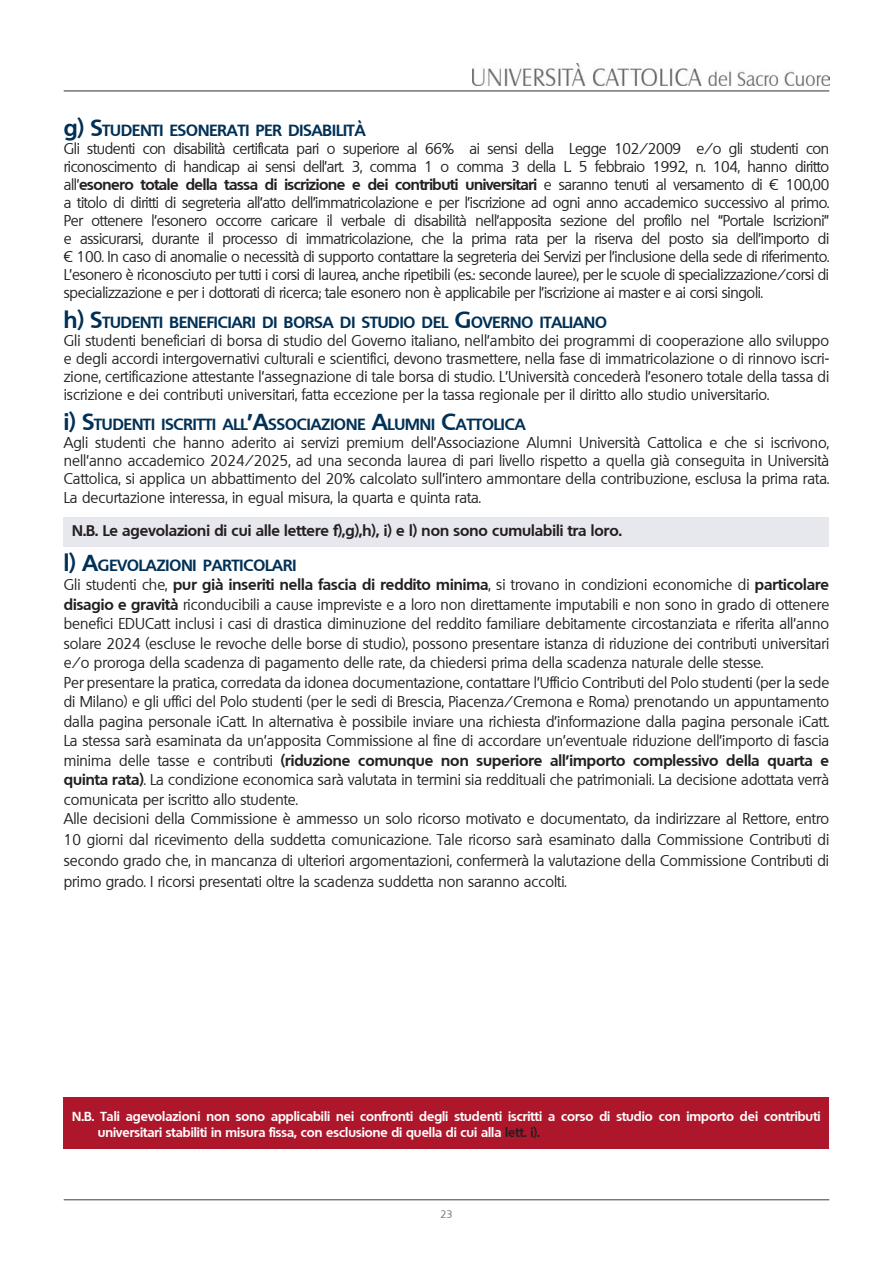
<style>
.page{position:relative;width:893px;height:1263px;background:#fff}
.page>*{position:absolute;margin:0;border:0;box-sizing:border-box;transform-origin:0 0}
.t1{font:700 15.75px "Quebec";color:#003056}
.t2{font:15px/18px "Quebec";color:#231f20;text-align:justify}
.t3{font:700 15px "Quebec";color:#231f20}
.t4{font:700 12.75px/16.5px "Quebec";color:#fff}
.t5{font:10.5px "Quebec";color:#717074}
.s1{font-size:22.5px}
.s2{font-weight:700}
.s3{color:#231f20}
</style>
<div class="page">
<div style="left:64px;top:517px;width:765px;height:29px;background:#e6e8ed"></div>
<hr style="left:64px;top:91px;width:765px;height:1px;background:#717074">
<img style="left:472px;top:64px;width:357px;height:21px">
<hr style="left:64px;top:1199px;width:765px;height:1px;background:#717074">
<div style="left:64px;top:1097px;width:765px;height:51px;background:#ae172b"></div>
<p class="t1" style="left:64px;top:120px;width:303px"><span class="s1">g)</span> <span class="s1">S</span>TU DENTI ESONERATI PER DISABILITÀ</p>
<p class="t2" style="left:64px;top:139px;width:767px">Gli studenti con disabilità certificata pari o superiore al 66% ai sensi della Legge 102/2009 e/o gli studenti con riconoscimento di handicap ai sensi dell’art. 3, comma 1 o comma 3 della L. 5 febbraio 1992, n. 104, hanno diritto all’<span class="s2">esonero totale della tassa di iscrizione e dei contributi universitari</span> e saranno tenuti al versamento di € 100,00 a titolo di diritti di segreteria all’atto dell’immatricolazione e per l’iscrizione ad ogni anno accademico successivo al primo.<br>Per ottenere l’esonero occorre caricare il verbale di disabilità nell’apposita sezione del profilo nel “Portale Iscrizioni” e assicurarsi, durante il processo di immatricolazione, che la prima rata per la riserva del posto sia dell’importo di € 100. In caso di anomalie o necessità di supporto contattare la segreteria dei Servizi per l’inclusione della sede di riferimento.<br>L’esonero è riconosciuto per tutti i corsi di laurea, anche ripetibili (es.: seconde lauree), per le scuole di specializzazione/corsi di specializzazione e per i dottorati di ricerca; tale esonero non è applicabile per l’iscrizione ai master e ai corsi singoli.</p>
<p class="t1" style="left:64px;top:312px;width:545px"><span class="s1">h)</span> <span class="s1">S</span>TU DENTI BENEFICIARI DI BORSA DI STU DIO DEL <span class="s1">G</span>OVERNO ITALIANO</p>
<p class="t2" style="left:64px;top:331px;width:767px">Gli studenti beneficiari di borsa di studio del Governo italiano, nell’ambito dei programmi di cooperazione allo sviluppo e degli accordi intergovernativi culturali e scientifici, devono trasmettere, nella fase di immatricolazione o di rinnovo iscri&shy;zione, certificazione attestante l’assegnazione di tale borsa di studio. L’Università concederà l’esonero totale della tassa di iscrizione e dei contributi universitari, fatta eccezione per la tassa regionale per il diritto allo studio universitario.</p>
<p class="t1" style="left:64px;top:414px;width:136px"><span class="s1">i)</span> <span class="s1">S</span>TU DENTI ISCRITTI</p>
<p class="t1" style="left:223px;top:414px;width:304px">ALL<span class="s1">’A</span>SSOCIAZIONE <span class="s1">A</span>LU MNI <span class="s1">C</span>ATTOLICA</p>
<p class="t2" style="left:64px;top:433px;width:767px">Agli studenti che hanno aderito ai servizi premium dell’Associazione Alumni Università Cattolica e che si iscrivono, nell’anno accademico 2024/2025, ad una seconda laurea di pari livello rispetto a quella già conseguita in Università Cattolica, si applica un abbattimento del 20% calcolato sull’intero ammontare della contribuzione, esclusa la prima rata.</p>
<p class="t2" style="left:64px;top:489px;width:419px">La decurtazione interessa, in egual misura, la quarta e quinta rata.</p>
<p class="t3" style="left:72px;top:521px;width:551px">N.B. Le agevolazioni di cui alle lettere f),g),h), i) e l) non sono cumulabili tra loro.</p>
<p class="t1" style="left:64px;top:555px;width:232px"><span class="s1">l)</span> <span class="s1">A</span>GEVOLAZIONI PARTI COLARI</p>
<p class="t2" style="left:64px;top:575px;width:767px;line-height:19.5px;text-align:left">Gli studenti che, <span class="s2">pur già inseriti nella fascia di reddito minima</span>, si trovano in condizioni economiche di <span class="s2">particolare disagio e gravità</span> riconducibili a cause impreviste e a loro non direttamente imputabili e non sono in grado di ottenere benefici EDUCatt inclusi i casi di drastica diminuzione del reddito familiare debitamente circostanziata e riferita all’anno solare 2024 (escluse le revoche delle borse di studio), possono presentare istanza di riduzione dei contributi universitari e/o proroga della scadenza di pagamento delle rate, da chiedersi prima della scadenza naturale delle stesse.<br>Per presentare la pratica, corredata da idonea documentazione, contattare l’Ufficio Contributi del Polo studenti (per la sede di Milano) e gli uffici del Polo studenti (per le sedi di Brescia, Piacenza/Cremona e Roma) prenotando un appuntamento dalla pagina personale iCatt. In alternativa è possibile inviare una richiesta d’informazione dalla pagina personale iCatt.<br>La stessa sarà esaminata da un’apposita Commissione al fine di accordare un’eventuale riduzione dell’importo di fascia minima delle tasse e contributi <span class="s2">(riduzione comunque non superiore all’importo complessivo della quarta e quinta rata)</span>. La condizione economica sarà valutata in termini sia reddituali che patrimoniali. La decisione adottata verrà comunicata per iscritto allo studente.<br>Alle decisioni della Commissione è ammesso un solo ricorso motivato e documentato, da indirizzare al Rettore, entro</p>
<p class="t2" style="left:64px;top:829px;width:767px;line-height:21px">10 giorni dal ricevimento della suddetta comunicazione. Tale ricorso sarà esaminato dalla Commissione Contributi di secondo grado che, in mancanza di ulteriori argomentazioni, confermerà la valutazione della Commissione Contributi di primo grado. I ricorsi presentati oltre la scadenza suddetta non saranno accolti.</p>
<p class="t4" style="left:98px;top:1108px;width:724px;text-indent:-26px">N.B. Tali agevolazioni non sono applicabili nei confronti degli studenti iscritti a corso di studio con importo dei contributi universitari stabiliti in misura fissa, con esclusione di quella di cui alla <span class="s3">lett. i).</span></p>
<p class="t5" style="left:440px;top:1208px;width:14px">23</p>
</div>
